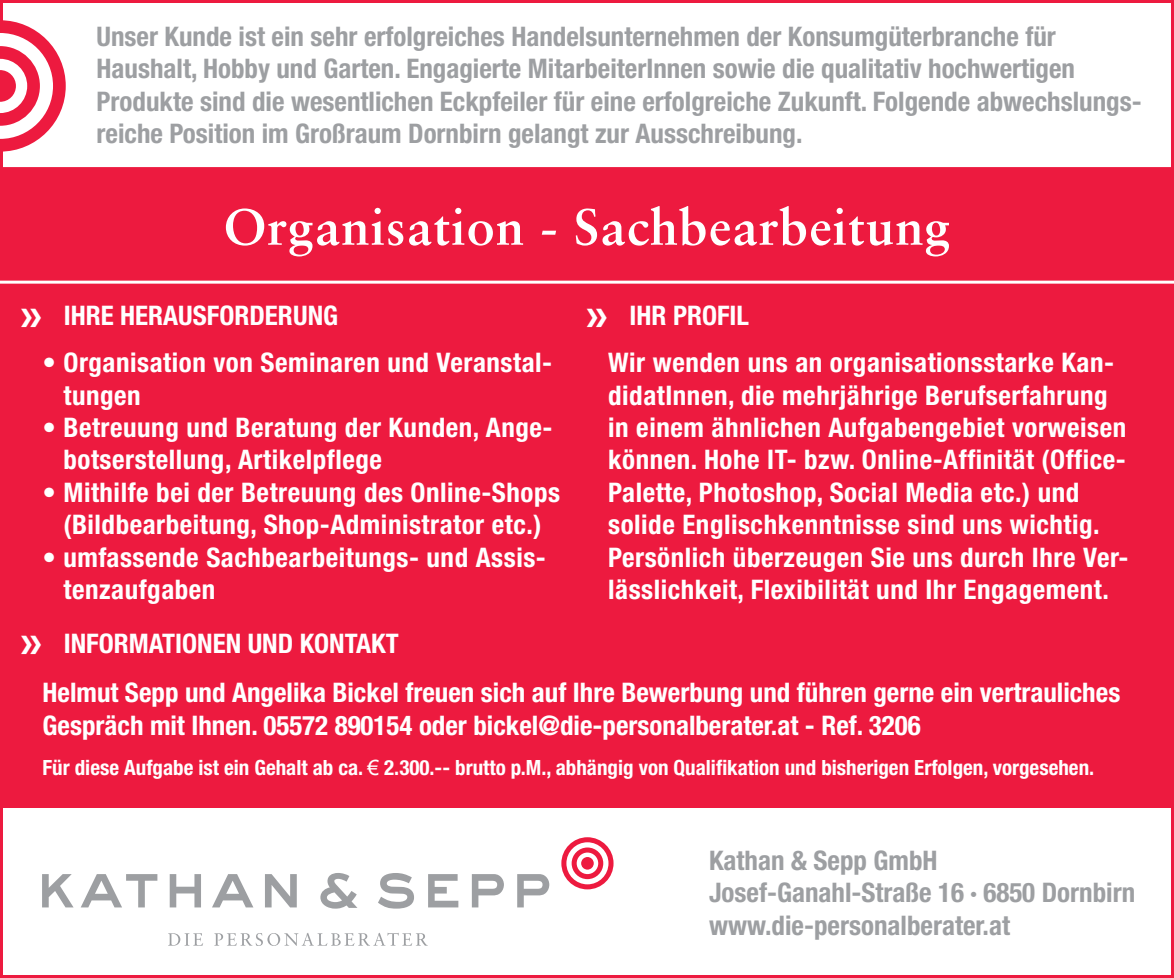
<style>
.page{position:relative;width:1174px;height:978px;background:#fff}
.page>*{position:absolute;margin:0;border:0;box-sizing:border-box;transform-origin:0 0}
.t1{font:700 51px "Sabon LT Std";letter-spacing:.02em;color:#fff}
.t2{font:700 48px "Myriad Pro";color:#fff}
.t3{font:700 condensed 27px/32.4px "Helvetica Neue LT Std";letter-spacing:.02em;color:#fff}
.t4{font:700 condensed 27px/32.4px "Helvetica Neue LT Std";color:#9d9fa2}
.t5{font:700 condensed 27px/32.4px "Helvetica Neue LT Std";color:#fff}
.t6{font:700 condensed 21px "Helvetica Neue LT Std";color:#fff}
.s1{font-family:"Myriad Pro";font-stretch:normal;font-size:48px}
.s2{font-family:"Arial";font-weight:400;font-stretch:normal}
</style>
<div class="page">
<div style="left:0;top:170px;width:1174px;height:638px;background:#ed1a3f"></div>
<div style="left:0;top:0;width:1174px;height:170px;border:3px solid #ed1a3f"></div>
<svg style="left:561px;top:837px;width:52px;height:52px"></svg>
<svg style="left:42px;top:874px;width:31px;height:33px"></svg>
<svg style="left:81px;top:874px;width:76px;height:33px"></svg>
<svg style="left:170px;top:874px;width:31px;height:33px"></svg>
<svg style="left:212px;top:874px;width:41px;height:33px"></svg>
<svg style="left:265px;top:874px;width:32px;height:33px"></svg>
<svg style="left:378px;top:873px;width:36px;height:36px"></svg>
<svg style="left:428px;top:874px;width:30px;height:33px"></svg>
<svg style="left:472px;top:874px;width:32px;height:33px"></svg>
<svg style="left:517px;top:874px;width:32px;height:33px"></svg>
<svg style="left:168px;top:933px;width:35px;height:13px"></svg>
<svg style="left:214px;top:933px;width:214px;height:13px"></svg>
<svg style="left:320px;top:873px;width:37px;height:36px"></svg>
<svg style="left:0;top:20px;width:66px;height:132px"></svg>
<hr style="left:0;top:281px;width:1174px;height:3px;background:#fff">
<p class="t4" style="left:97px;top:20px;width:1046px">Unser Kunde ist ein sehr erfolgreiches Handelsunternehmen der Konsumgüterbranche für Haushalt, Hobby und Garten. Engagierte MitarbeiterInnen sowie die qualitativ hochwertigen Produkte sind die wesentlichen Eckpfeiler für eine erfolgreiche Zukunft. Folgende abwechslungs&shy;reiche Position im Großraum Dornbirn gelangt zur Ausschreibung.</p>
<h1 class="t1" style="left:224px;top:195px;width:728px">Organisation - Sachbearbeitung</h1>
<h2 class="t2" style="left:20px;top:282px;width:24px">»</h2>
<p class="t5" style="left:586px;top:299px;width:165px"><span class="s1">»</span> IHR PROFIL</p>
<p class="t5" style="left:64px;top:299px;width:276px">IHRE HERAUSFORDERUNG</p>
<p class="t3" style="left:63px;top:346px;width:490px;text-indent:-21px">• Organisation von Seminaren und Veranstal&shy;tungen</p>
<p class="t3" style="left:63px;top:411px;width:490px;text-indent:-21px">• Betreuung und Beratung der Kunden, Ange&shy;botserstellung, Artikelpflege</p>
<p class="t3" style="left:42px;top:476px;width:519px;text-align:center">• Mithilfe bei der Betreuung des Online-Shops (Bildbearbeitung, Shop-Administrator etc.)</p>
<p class="t3" style="left:63px;top:540px;width:484px;text-indent:-21px">• umfassende Sachbearbeitungs- und Assis&shy;tenzaufgaben</p>
<h2 class="t2" style="left:20px;top:610px;width:24px">»</h2>
<p class="t5" style="left:64px;top:627px;width:336px">INFORMATIONEN UND KONTAKT</p>
<p class="t3" style="left:608px;top:346px;width:522px">Wir wenden uns an organisationsstarke Kan&shy;didatInnen, die mehrjährige Berufserfahrung in einem ähnlichen Aufgabengebiet vorweisen können. Hohe IT- bzw. Online-Affinität (Office-Palette, Photoshop, Social Media etc.) und solide Englischkenntnisse sind uns wichtig.<br>Persönlich überzeugen Sie uns durch Ihre Ver&shy;lässlichkeit, Flexibilität und Ihr Engagement.</p>
<p class="t5" style="left:43px;top:676px;width:1079px">Helmut Sepp und Angelika Bickel freuen sich auf Ihre Bewerbung und führen gerne ein vertrauliches<br>Gespräch mit Ihnen. 05572 890154 oder bickel@die-personalberater.at - Ref. 3206</p>
<p class="t6" style="left:43px;top:755px;width:1053px">Für diese Aufgabe ist ein Gehalt ab ca. <span class="s2">€</span> 2.300.-- brutto p.M., abhängig von Qualifikation und bisherigen Erfolgen, vorgesehen.</p>
<p class="t4" style="left:709px;top:844px;width:427px">Kathan &amp; Sepp GmbH<br>Josef-Ganahl-Straße 16 · 6850 Dornbirn www.die-personalberater.at</p>
</div>
